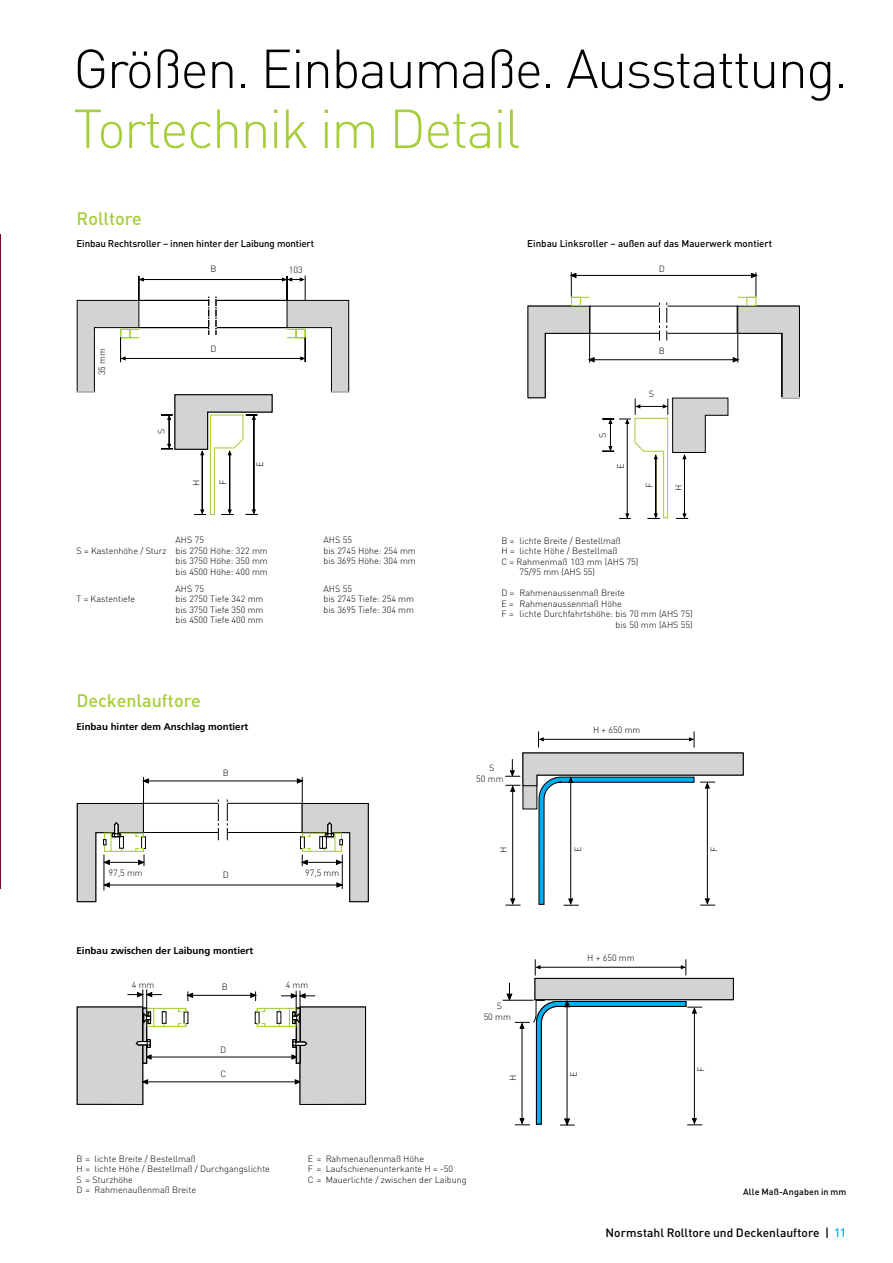
<style>
.page{position:relative;width:893px;height:1263px;background:#fff}
.page>*{position:absolute;margin:0;border:0;box-sizing:border-box;transform-origin:0 0}
.t1{font:300 54px "DIN Pro";letter-spacing:-.03em;color:#000}
.t2{font:300 54px "DIN Pro";letter-spacing:-.03em;color:#a6ce39}
.t3{font:500 18px "DIN Pro";color:#a6ce39}
.t4{font:500 12px "DIN Pro";color:#000}
.t5{font:500 9.75px "DIN Pro";letter-spacing:-.015em;color:#000}
.t6{font:700 9.75px "Frutiger";color:#000}
.t7{font:300 9px/10.5px "DIN Pro";color:#000}
.t8{font:500 9px "DIN Pro";letter-spacing:.015em;color:#000}
.s1{color:#00aeef}
</style>
<div class="page">
<svg style="left:76px;top:276px;width:273px;height:239px"></svg>
<svg style="left:527px;top:272px;width:273px;height:247px"></svg>
<hr style="left:148px;top:780px;width:150px;height:1px;background:#000">
<hr style="left:144px;top:803px;width:74px;height:1px;background:#000">
<hr style="left:227px;top:803px;width:75px;height:1px;background:#000">
<svg style="left:218px;top:799px;width:1px;height:41px"></svg>
<svg style="left:227px;top:799px;width:1px;height:41px"></svg>
<hr style="left:144px;top:832px;width:74px;height:1px;background:#000">
<hr style="left:227px;top:832px;width:75px;height:1px;background:#000">
<hr style="left:109px;top:884px;width:228px;height:1px;background:#000">
<svg style="left:77px;top:777px;width:72px;height:125px"></svg>
<svg style="left:297px;top:777px;width:72px;height:125px"></svg>
<svg style="left:505px;top:731px;width:239px;height:175px"></svg>
<hr style="left:543px;top:739px;width:147px;height:1px;background:#000">
<hr style="left:147px;top:1081px;width:149px;height:1px;background:#000">
<svg style="left:294px;top:1079px;width:6px;height:6px"></svg>
<hr style="left:151px;top:1057px;width:141px;height:1px;background:#000">
<svg style="left:291px;top:1054px;width:5px;height:6px"></svg>
<div style="left:300px;top:1007px;width:66px;height:97px;background:#d1d3d4"></div>
<div style="left:300px;top:1007px;width:66px;height:98px;border:1px solid #000"></div>
<div style="left:296px;top:1008px;width:4px;height:55px;border:1px solid #000"></div>
<svg style="left:292px;top:1039px;width:16px;height:9px"></svg>
<hr style="left:192px;top:995px;width:59px;height:1px;background:#000">
<svg style="left:76px;top:989px;width:117px;height:116px"></svg>
<svg style="left:250px;top:990px;width:65px;height:37px"></svg>
<div style="left:535px;top:978px;width:198px;height:22px;background:#d1d3d4"></div>
<div style="left:535px;top:978px;width:199px;height:22px;border:1px solid #000"></div>
<hr style="left:503px;top:1000px;width:31px;height:1px;background:#000">
<svg style="left:506px;top:983px;width:196px;height:143px"></svg>
<svg style="left:535px;top:959px;width:6px;height:16px"></svg>
<svg style="left:681px;top:959px;width:6px;height:16px"></svg>
<hr style="left:540px;top:967px;width:142px;height:1px;background:#000">
<h1 class="t1" style="left:73px;top:32px;width:776px">Größen. Einbaumaße. Ausstattung.</h1>
<h1 class="t2" style="left:73px;top:92px;width:449px">Tortechnik im Detail</h1>
<h2 class="t3" style="left:77px;top:206px;width:67px">Rolltore</h2>
<p class="t5" style="left:77px;top:237px;width:239px">Einbau Rechtsroller – innen hinter der Laibung montiert</p>
<p class="t7" style="left:211px;top:263px;width:8px">B</p>
<p class="t7" style="left:289px;top:264px;width:15px">103</p>
<p class="t7" style="left:96px;top:375px;width:29px;rotate:-90deg">35 mm</p>
<p class="t7" style="left:211px;top:343px;width:8px">D</p>
<p class="t7" style="left:156px;top:434px;width:7px;rotate:-90deg">S</p>
<p class="t7" style="left:191px;top:486px;width:8px;rotate:-90deg">H</p>
<p class="t7" style="left:217px;top:485px;width:7px;rotate:-90deg">F</p>
<p class="t7" style="left:254px;top:467px;width:7px;rotate:-90deg">E</p>
<p class="t7" style="left:176px;top:535px;width:30px">AHS 75</p>
<p class="t7" style="left:77px;top:545px;width:193px">S = Kastenhöhe / Sturz bis 2750 Höhe: 322 mm</p>
<p class="t7" style="left:176px;top:556px;width:94px">bis 3750 Höhe: 350 mm</p>
<p class="t7" style="left:176px;top:566px;width:94px">bis 4500 Höhe: 400 mm</p>
<p class="t7" style="left:176px;top:583px;width:30px">AHS 75</p>
<p class="t7" style="left:77px;top:594px;width:60px">T = Kastentiefe</p>
<p class="t7" style="left:176px;top:594px;width:89px;text-align:justify">bis 2750 Tiefe 342 mm bis 3750 Tiefe 350 mm bis 4500 Tiefe 400 mm</p>
<h2 class="t3" style="left:77px;top:688px;width:126px">Deckenlauftore</h2>
<p class="t6" style="left:77px;top:721px;width:173px">Einbau hinter dem Anschlag montiert</p>
<p class="t7" style="left:223px;top:767px;width:8px">B</p>
<p class="t7" style="left:324px;top:535px;width:94px">AHS 55<br>bis 2745 Höhe: 254 mm bis 3695 Höhe: 304 mm</p>
<p class="t7" style="left:324px;top:583px;width:92px">AHS 55<br>bis 2745 Tiefe: 254 mm bis 3695 Tiefe: 304 mm</p>
<p class="t7" style="left:109px;top:867px;width:36px">97,5 mm</p>
<p class="t7" style="left:305px;top:867px;width:36px">97,5 mm</p>
<p class="t7" style="left:223px;top:869px;width:8px">D</p>
<p class="t6" style="left:77px;top:945px;width:178px">Einbau zwischen der Laibung montiert</p>
<p class="t7" style="left:132px;top:979px;width:24px">4 mm</p>
<p class="t7" style="left:222px;top:981px;width:8px">B</p>
<p class="t7" style="left:286px;top:979px;width:24px">4 mm</p>
<p class="t7" style="left:220px;top:1044px;width:8px">D</p>
<p class="t7" style="left:220px;top:1068px;width:7px">C</p>
<p class="t5" style="left:527px;top:237px;width:246px">Einbau Linksroller – außen auf das Mauerwerk montiert</p>
<p class="t7" style="left:659px;top:263px;width:8px">D</p>
<p class="t7" style="left:659px;top:345px;width:8px">B</p>
<p class="t7" style="left:597px;top:438px;width:7px;rotate:-90deg">S</p>
<p class="t7" style="left:615px;top:469px;width:7px;rotate:-90deg">E</p>
<p class="t7" style="left:649px;top:388px;width:7px">S</p>
<p class="t7" style="left:643px;top:488px;width:7px;rotate:-90deg">F</p>
<p class="t7" style="left:673px;top:491px;width:8px;rotate:-90deg">H</p>
<p class="t7" style="left:502px;top:535px;width:121px">B = lichte Breite / Bestellmaß</p>
<p class="t7" style="left:502px;top:545px;width:117px">H = lichte Höhe / Bestellmaß</p>
<p class="t7" style="left:502px;top:556px;width:138px">C = Rahmenmaß 103 mm (AHS 75)</p>
<p class="t7" style="left:520px;top:566px;width:77px">75/95 mm (AHS 55)</p>
<p class="t7" style="left:502px;top:587px;width:125px">D = Rahmenaussenmaß Breite</p>
<p class="t7" style="left:502px;top:598px;width:122px">E = Rahmenaussenmaß Höhe</p>
<p class="t7" style="left:502px;top:608px;width:193px">F = lichte Durchfahrtshöhe: bis 70 mm (AHS 75)</p>
<p class="t7" style="left:616px;top:619px;width:79px">bis 50 mm (AHS 55)</p>
<p class="t7" style="left:489px;top:762px;width:7px">S</p>
<p class="t7" style="left:476px;top:773px;width:29px">50 mm</p>
<p class="t7" style="left:593px;top:724px;width:49px">H + 650 mm</p>
<p class="t7" style="left:498px;top:853px;width:8px;rotate:-90deg">H</p>
<p class="t7" style="left:708px;top:852px;width:7px;rotate:-90deg">F</p>
<p class="t7" style="left:572px;top:852px;width:7px;rotate:-90deg">E</p>
<p class="t7" style="left:497px;top:1000px;width:7px">S</p>
<p class="t7" style="left:484px;top:1011px;width:29px">50 mm</p>
<p class="t7" style="left:507px;top:1081px;width:8px;rotate:-90deg">H</p>
<p class="t7" style="left:587px;top:952px;width:49px">H + 650 mm</p>
<p class="t7" style="left:568px;top:1077px;width:7px;rotate:-90deg">E</p>
<p class="t7" style="left:695px;top:1072px;width:7px;rotate:-90deg">F</p>
<p class="t7" style="left:77px;top:1153px;width:195px">B = lichte Breite / Bestellmaß<br>H = lichte Höhe / Bestellmaß / Durchgangslichte<br>S = Sturzhöhe<br>D = Rahmenaußenmaß Breite</p>
<p class="t7" style="left:308px;top:1153px;width:161px">E = Rahmenaußenmaß Höhe<br>F = Laufschienenunterkante H = -50<br>C = Mauerlichte / zwischen der Laibung</p>
<p class="t8" style="left:743px;top:1185px;width:105px">Alle Maß-Angaben in mm</p>
<h3 class="t4" style="left:606px;top:1225px;width:242px">Normstahl Rolltore und Deckenlauftore | <span class="s1">11</span></h3>
</div>
